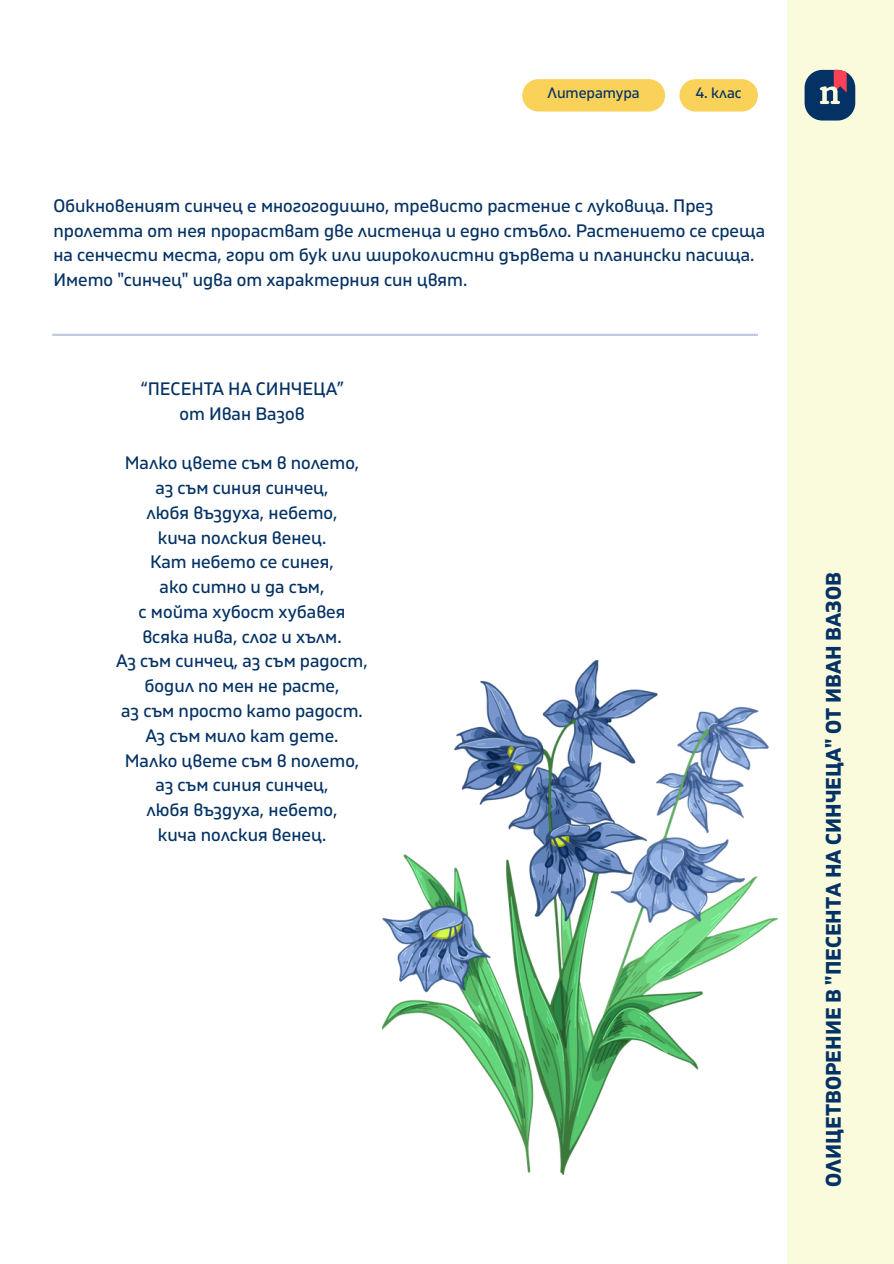
<style>
.page{position:relative;width:894px;height:1264px;background:#fff}
.page>*{position:absolute;margin:0;border:0;box-sizing:border-box;transform-origin:0 0}
.t1{font:700 21px "Gilam BG";color:#053264}
.t2{font:18px/24.8px "Gilam BG";color:#053264;text-align:center}
.t3{font:15px "Gilam";letter-spacing:-.005em;color:#053264}
</style>
<div class="page">
<div style="left:787px;top:0;width:106px;height:1263px;background:#fafadc"></div>
<svg style="left:804px;top:70px;width:51px;height:50px"></svg>
<div style="left:522px;top:79px;width:143px;height:33px;background:#fad25a"></div>
<div style="left:679px;top:79px;width:78px;height:33px;background:#fad25a"></div>
<hr style="left:52px;top:334px;width:705px;height:2px;background:#c3c8e1">
<img style="left:382px;top:660px;width:394px;height:514px">
<p class="t3" style="left:547px;top:84px;width:94px">Литература</p>
<p class="t3" style="left:695px;top:84px;width:47px">4. клас</p>
<p class="t2" style="left:53px;top:194px;width:713px;text-align:left">Обикновеният синчец е многогодишно, тревисто растение с луковица. През пролетта от нея прорастват две листенца и едно стъбло. Растението се среща на сенчести места, гори от бук или широколистни дървета и планински пасища.<br>Името "синчец" идва от характерния син цвят.</p>
<p class="t2" style="left:140px;top:377px;width:205px">“ПЕСЕНТА НА СИНЧЕЦА” от Иван Вазов</p>
<p class="t2" style="left:116px;top:451px;width:253px">Малко цвете съм в полето, аз съм синия синчец,<br>любя въздуха, небето,<br>кича полския венец.<br>Кат небето се синея,<br>ако ситно и да съм,<br>с мойта хубост хубавея всяка нива, слог и хълм.<br>Аз съм синчец, аз съм радост, бодил по мен не расте,<br>аз съм просто като радост.<br>Аз съм мило кат дете.<br>Малко цвете съм в полето, аз съм синия синчец,<br>любя въздуха, небето,<br>кича полския венец.</p>
<p class="t1" style="left:820px;top:1187px;width:616px;rotate:-90deg">ОЛИЦЕТВОРЕНИЕ В "ПЕСЕНТА НА СИНЧЕЦA" ОТ ИВАН ВАЗОВ</p>
</div>
